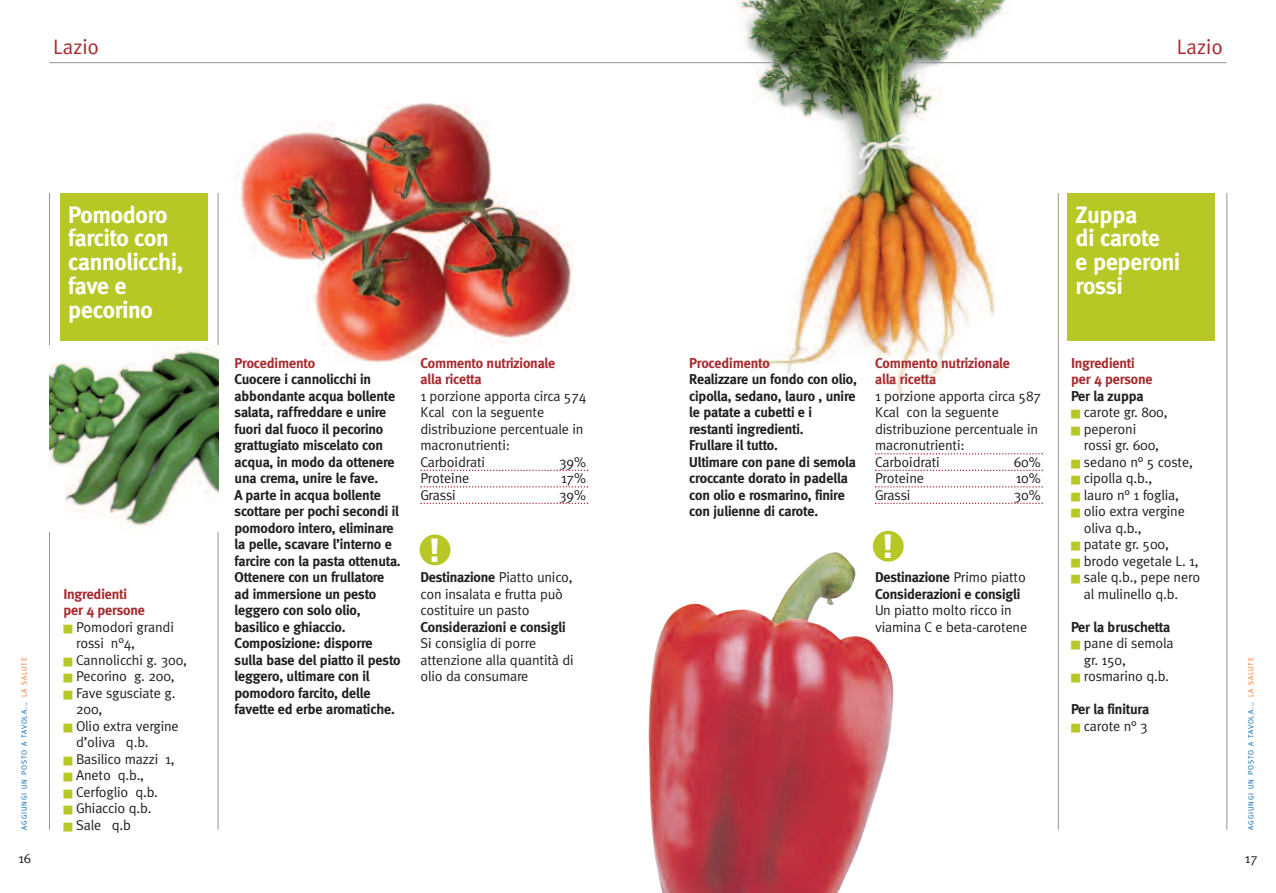
<style>
.page{position:relative;width:1276px;height:893px;background:#fff}
.page>*{position:absolute;margin:0;border:0;box-sizing:border-box;transform-origin:0 0}
.t1{font:900 33.6px "Frutiger";color:#fff}
.t2{font:700 23.7px/23.7px "Meta";letter-spacing:-.01em;color:#fff}
.t3{font:21px "Meta";color:#a72b30}
.t4{font:14.25px/16.5px "Meta";letter-spacing:-.01em;color:#231f20}
.t5{font:700 14.25px/16.5px "Meta";letter-spacing:-.01em;color:#231f20}
.t6{font:700 14.25px/16.5px "Meta";letter-spacing:-.01em;color:#a72b30}
.t7{font:13.5px "Meta";color:#231f20}
.t8{font:7.5px "Meta";letter-spacing:.105em;color:#0166b3}
.s1{color:#f4792a}
.s2{color:#b7c826}
.s3{font-weight:700}
.s4{font-weight:400}
</style>
<div class="page">
<hr style="left:1226px;top:193px;width:1px;height:637px;background:#939598">
<hr style="left:1058px;top:193px;width:1px;height:637px;background:#939598">
<hr style="left:218px;top:193px;width:1px;height:637px;background:#939598">
<hr style="left:49px;top:193px;width:1px;height:637px;background:#939598">
<img style="left:735px;top:0;width:287px;height:400px">
<div style="left:1067px;top:193px;width:148px;height:148px;background:#b7c826"></div>
<svg style="left:875px;top:453px;width:168px;height:2px"></svg>
<svg style="left:875px;top:470px;width:168px;height:1px"></svg>
<svg style="left:875px;top:486px;width:168px;height:2px"></svg>
<svg style="left:875px;top:503px;width:168px;height:1px"></svg>
<img style="left:648px;top:552px;width:246px;height:341px">
<div style="left:873px;top:531px;width:30px;height:31px;background:#b7c826;border-radius:50%"></div>
<hr style="left:50px;top:62px;width:730px;height:1px;background:#939598">
<hr style="left:908px;top:62px;width:318px;height:1px;background:#939598">
<img style="left:237px;top:103px;width:338px;height:260px">
<img style="left:50px;top:345px;width:168px;height:186px">
<div style="left:60px;top:193px;width:148px;height:148px;background:#b7c826"></div>
<svg style="left:420px;top:470px;width:168px;height:1px"></svg>
<svg style="left:420px;top:486px;width:168px;height:2px"></svg>
<svg style="left:420px;top:503px;width:168px;height:1px"></svg>
<div style="left:420px;top:534px;width:30px;height:31px;background:#b7c826;border-radius:50%"></div>
<h3 class="t3" style="left:53px;top:34px;width:47px">Lazio</h3>
<h2 class="t2" style="left:68px;top:203px;width:116px">Pomodoro farcito con cannolicchi, fave e pecorino</h2>
<p class="t8" style="left:20px;top:830px;width:174px;rotate:-90deg">AGGIUNGI UN POSTO A TAVOLA... <span class="s1">LA SALUTE</span></p>
<p class="t7" style="left:18px;top:850px;width:14px">16</p>
<p class="t6" style="left:63px;top:585px;width:83px">Ingredienti per 4 persone</p>
<p class="t4" style="left:76px;top:618px;width:99px;text-indent:-13px"><span class="s2">■</span> Pomodori grandi rossi n°4,</p>
<p class="t4" style="left:63px;top:651px;width:125px"><span class="s2">■</span> Cannolicchi g. 300,</p>
<p class="t4" style="left:63px;top:668px;width:113px"><span class="s2">■</span> Pecorino g. 200,</p>
<p class="t4" style="left:76px;top:684px;width:101px;text-indent:-13px"><span class="s2">■</span> Fave sgusciate g.<br>200,</p>
<p class="t4" style="left:76px;top:717px;width:104px;text-indent:-13px"><span class="s2">■</span> Olio extra vergine d’oliva q.b.</p>
<p class="t4" style="left:63px;top:750px;width:113px"><span class="s2">■</span> Basilico mazzi 1,</p>
<p class="t4" style="left:63px;top:767px;width:82px"><span class="s2">■</span> Aneto q.b.,</p>
<p class="t4" style="left:63px;top:783px;width:96px"><span class="s2">■</span> Cerfoglio q.b.</p>
<p class="t4" style="left:63px;top:800px;width:90px"><span class="s2">■</span> Ghiaccio q.b.</p>
<p class="t4" style="left:63px;top:816px;width:69px"><span class="s2">■</span> Sale q.b</p>
<p class="t6" style="left:235px;top:354px;width:82px">Procedimento</p>
<p class="t5" style="left:235px;top:371px;width:168px">Cuocere i cannolicchi in abbondante acqua bollente salata, raffreddare e unire fuori dal fuoco il pecorino grattugiato miscelato con acqua, in modo da ottenere una crema, unire le fave.<br>A parte in acqua bollente scottare per pochi secondi il pomodoro intero, eliminare la pelle, scavare l’interno e farcire con la pasta ottenuta.<br>Ottenere con un frullatore ad immersione un pesto leggero con solo olio, basilico e ghiaccio.<br>Composizione: disporre sulla base del piatto il pesto leggero, ultimare con il pomodoro farcito, delle favette ed erbe aromatiche.</p>
<p class="t6" style="left:420px;top:354px;width:136px">Commento nutrizionale alla ricetta</p>
<p class="t4" style="left:420px;top:387px;width:168px">1 porzione apporta circa 574<br>Kcal con la seguente distribuzione percentuale in macronutrienti:<br>Carboidrati</p>
<p class="t4" style="left:559px;top:453px;width:28px">39%</p>
<p class="t4" style="left:420px;top:470px;width:50px">Proteine</p>
<p class="t4" style="left:561px;top:470px;width:26px">17%</p>
<p class="t4" style="left:420px;top:486px;width:37px">Grassi</p>
<p class="t4" style="left:559px;top:486px;width:28px">39%</p>
<h1 class="t1" style="left:427px;top:536px;width:16px">!</h1>
<p class="t4" style="left:420px;top:569px;width:154px"><span class="s3">Destinazione</span> Piatto unico, con insalata e frutta può costituire un pasto</p>
<p class="t5" style="left:420px;top:618px;width:147px">Considerazioni e consigli</p>
<p class="t4" style="left:420px;top:635px;width:155px">Si consiglia di porre attenzione alla quantità di olio da consumare</p>
<h3 class="t3" style="left:1177px;top:34px;width:47px">Lazio</h3>
<p class="t6" style="left:689px;top:354px;width:82px">Procedimento</p>
<p class="t5" style="left:689px;top:371px;width:169px">Realizzare un fondo con olio, cipolla, sedano, lauro , unire le patate a cubetti e i restanti ingredienti.<br>Frullare il tutto.<br>Ultimare con pane di semola croccante dorato in padella con olio e rosmarino, finire con julienne di carote.</p>
<p class="t6" style="left:875px;top:354px;width:136px">Commento nutrizionale alla ricetta</p>
<p class="t4" style="left:875px;top:387px;width:168px">1 porzione apporta circa 587<br>Kcal con la seguente distribuzione percentuale in macronutrienti:<br>Carboidrati</p>
<p class="t4" style="left:1014px;top:453px;width:28px">60%</p>
<p class="t4" style="left:875px;top:470px;width:50px">Proteine</p>
<p class="t4" style="left:1015px;top:470px;width:26px">10%</p>
<p class="t4" style="left:875px;top:486px;width:37px">Grassi</p>
<p class="t4" style="left:1014px;top:486px;width:28px">30%</p>
<h1 class="t1" style="left:880px;top:533px;width:16px">!</h1>
<p class="t5" style="left:875px;top:569px;width:152px">Destinazione <span class="s4">Primo piatto<br></span>Considerazioni e consigli</p>
<p class="t4" style="left:875px;top:602px;width:154px">Un piatto molto ricco in viamina C e beta-carotene</p>
<h2 class="t2" style="left:1075px;top:203px;width:106px">Zuppa<br>di carote<br>e peperoni rossi</h2>
<p class="t6" style="left:1071px;top:354px;width:83px">Ingredienti per 4 persone</p>
<p class="t5" style="left:1071px;top:387px;width:74px">Per la zuppa</p>
<p class="t4" style="left:1071px;top:404px;width:98px"><span class="s2">■</span> carote gr. 800,</p>
<p class="t4" style="left:1083px;top:420px;width:77px;text-indent:-13px"><span class="s2">■</span> peperoni rossi gr. 600,</p>
<p class="t4" style="left:1071px;top:453px;width:123px"><span class="s2">■</span> sedano n° 5 coste,</p>
<p class="t4" style="left:1071px;top:470px;width:83px"><span class="s2">■</span> cipolla q.b.,</p>
<p class="t4" style="left:1071px;top:486px;width:109px"><span class="s2">■</span> lauro n° 1 foglia,</p>
<p class="t4" style="left:1083px;top:503px;width:103px;text-indent:-13px"><span class="s2">■</span> olio extra vergine oliva q.b.,</p>
<p class="t4" style="left:1071px;top:536px;width:99px"><span class="s2">■</span> patate gr. 500,</p>
<p class="t4" style="left:1071px;top:552px;width:129px"><span class="s2">■</span> brodo vegetale L. 1,</p>
<p class="t4" style="left:1083px;top:569px;width:118px;text-indent:-13px"><span class="s2">■</span> sale q.b., pepe nero al mulinello q.b.</p>
<p class="t5" style="left:1071px;top:618px;width:101px">Per la bruschetta</p>
<p class="t4" style="left:1083px;top:635px;width:91px;text-indent:-13px"><span class="s2">■</span> pane di semola gr. 150,</p>
<p class="t4" style="left:1071px;top:668px;width:100px"><span class="s2">■</span> rosmarino q.b.</p>
<p class="t5" style="left:1071px;top:701px;width:80px">Per la finitura</p>
<p class="t4" style="left:1071px;top:717px;width:78px"><span class="s2">■</span> carote n° 3</p>
<p class="t8" style="left:1246px;top:830px;width:174px;rotate:-90deg">AGGIUNGI UN POSTO A TAVOLA... <span class="s1">LA SALUTE</span></p>
<p class="t7" style="left:1245px;top:850px;width:14px">17</p>
</div>
